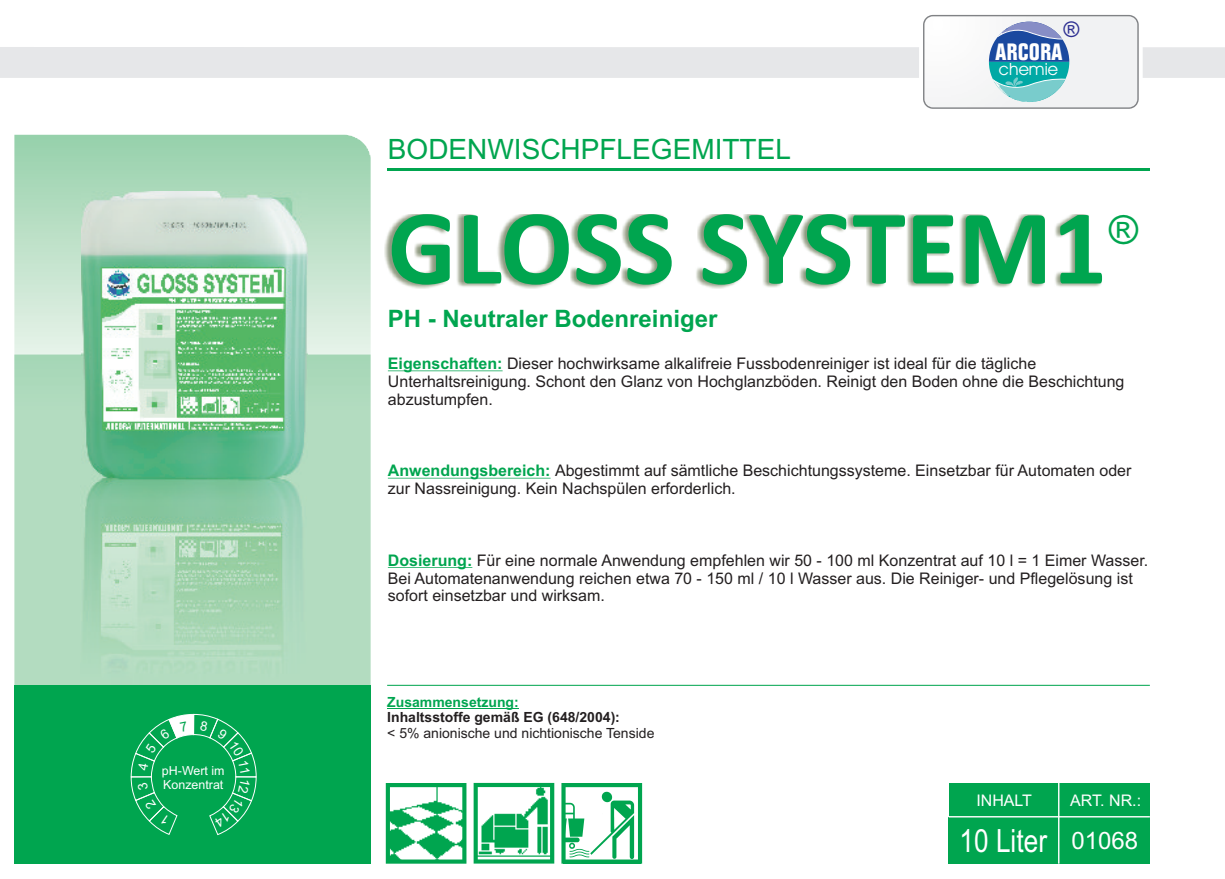
<style>
.page{position:relative;width:1225px;height:879px;background:#fff}
.page>*{position:absolute;margin:0;border:0;box-sizing:border-box;transform-origin:0 0}
.t1{font:700 107.6px "Calibri";color:#00a54f}
.t2{font:40px "Arial";color:#00a54f}
.t3{font:32px "Arial Narrow";color:#fff}
.t4{font:28px "Arial";color:#00a54f}
.t5{font:700 24px "Arial";color:#00a54f}
.t6{font:700 condensed 23.2px "Folio BT";color:#fff;scale:1.08 1}
.t7{font:21.6px "Arial";color:#2e3092}
.t8{font:17px "Avant Garde IT Cby BT";color:#fff}
.t9{font:16px/17.8px "Arial";color:#231f20}
.t10{font:16px "Arial";color:#fff}
.t11{font:14px "Arial";color:#231f20}
.t12{font:700 14px "Arial";color:#231f20}
.t13{font:700 14px "Arial";color:#00a54f}
.t14{font:12.4px/13.8px "Arial";color:#fff}
.s1{font-weight:700;color:#00a54f}
.s2{font-family:"Arial";font-size:24px}
</style>
<div class="page">
<div style="left:0;top:47px;width:1225px;height:31px;background:#e6e7e9"></div>
<svg style="left:919px;top:14px;width:224px;height:95px"></svg>
<img style="left:14px;top:135px;width:357px;height:219px">
<img style="left:14px;top:354px;width:357px;height:331px">
<img style="left:80px;top:476px;width:226px;height:209px">
<img style="left:81px;top:192px;width:226px;height:289px">
<div style="left:14px;top:685px;width:357px;height:178px;background:#00a54f"></div>
<img style="left:384px;top:215px;width:717px;height:74px">
<hr style="left:388px;top:370px;width:114px;height:1px;background:#00a54f">
<hr style="left:388px;top:478px;width:162px;height:1px;background:#00a54f">
<hr style="left:388px;top:567px;width:84px;height:1px;background:#00a54f">
<div style="left:948px;top:783px;width:111px;height:34px;background:#00a54f"></div>
<div style="left:1059px;top:783px;width:90px;height:34px;background:#00a54f"></div>
<div style="left:948px;top:817px;width:110px;height:46px;background:#00a54f"></div>
<div style="left:1058px;top:817px;width:91px;height:46px;background:#00a54f"></div>
<hr style="left:1058px;top:783px;width:1px;height:80px;background:#fff">
<hr style="left:948px;top:816px;width:201px;height:1px;background:#fff">
<svg style="left:386px;top:783px;width:80px;height:80px"></svg>
<svg style="left:561px;top:783px;width:81px;height:80px"></svg>
<svg style="left:473px;top:783px;width:81px;height:80px"></svg>
<hr style="left:388px;top:168px;width:761px;height:2px;background:#00a54f">
<hr style="left:387px;top:708px;width:131px;height:1px;background:#00a54f">
<hr style="left:387px;top:685px;width:762px;height:1px;background:#00a54f">
<svg style="left:130px;top:713px;width:127px;height:123px"></svg>
<p class="t14" style="left:162px;top:764px;width:64px">pH-Wert im<br>Konzentrat</p>
<h3 class="t7" style="left:1063px;top:21px;width:17px">®</h3>
<h3 class="t4" style="left:388px;top:139px;width:404px">BODENWISCHPFLEGEMITTEL</h3>
<h3 class="t6" style="left:995px;top:42px;width:63px">ARCORA</h3>
<p class="t8" style="left:999px;top:62px;width:61px">chemie</p>
<h1 class="t1" style="left:388px;top:203px;width:720px">GLOSS SYSTEM1</h1>
<h3 class="t5" style="left:388px;top:309px;width:331px">PH - Neutraler Bodenreiniger</h3>
<h2 class="t2" style="left:1109px;top:215px;width:31px">®</h2>
<p class="t9" style="left:388px;top:356px;width:650px"><span class="s1">Eigenschaften:</span> Dieser hochwirksame alkalifreie Fussbodenreiniger ist ideal für die tägliche</p>
<p class="t9" style="left:388px;top:374px;width:738px">Unterhaltsreinigung. Schont den Glanz von Hochglanzböden. Reinigt den Boden ohne die Beschichtung abzustumpfen.</p>
<p class="t9" style="left:388px;top:463px;width:745px"><span class="s1">Anwendungsbereich:</span> Abgestimmt auf sämtliche Beschichtungssysteme. Einsetzbar für Automaten oder</p>
<p class="t9" style="left:388px;top:481px;width:349px">zur Nassreinigung. Kein Nachspülen erforderlich.</p>
<p class="t9" style="left:388px;top:553px;width:762px"><span class="s1">Dosierung:</span> Für eine normale Anwendung empfehlen wir 50 - 100 ml Konzentrat auf 10 l = 1 Eimer Wasser.</p>
<p class="t9" style="left:388px;top:570px;width:746px">Bei Automatenanwendung reichen etwa 70 - 150 ml / 10 l Wasser aus. Die Reiniger- und Pflegelösung ist sofort einsetzbar und wirksam.</p>
<p class="t13" style="left:387px;top:696px;width:133px">Zusammensetzung:</p>
<p class="t12" style="left:387px;top:712px;width:234px">Inhaltsstoffe gemäß EG (648/2004):</p>
<p class="t11" style="left:387px;top:727px;width:269px">&lt; 5% anionische und nichtionische Tenside</p>
<p class="t10" style="left:976px;top:794px;width:57px">INHALT</p>
<p class="t10" style="left:1070px;top:794px;width:72px">ART. NR.:</p>
<h3 class="t3" style="left:959px;top:828px;width:180px">10 Liter <span class="s2">01068</span></h3>
</div>
